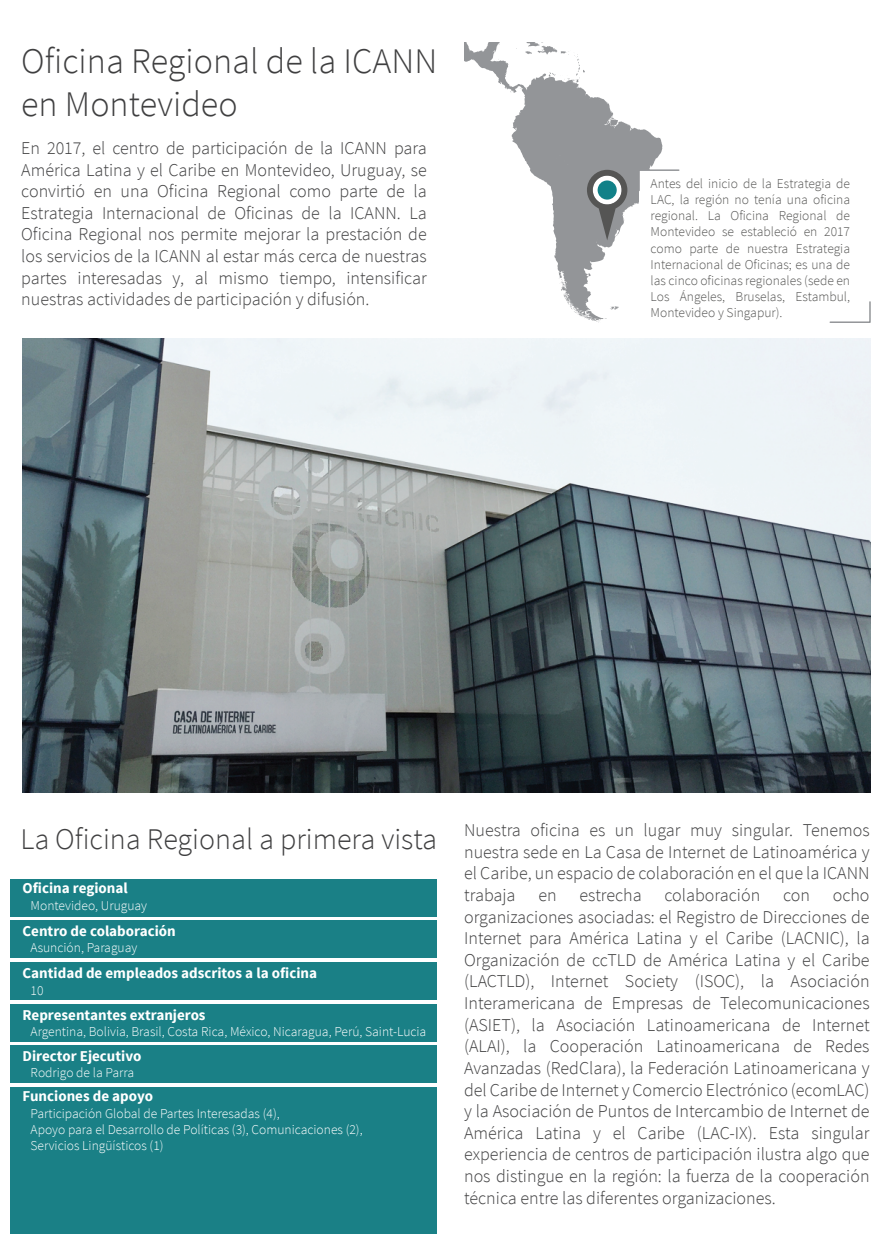
<style>
.page{position:relative;width:893px;height:1234px;background:#fff}
.page>*{position:absolute;margin:0;border:0;box-sizing:border-box;transform-origin:0 0}
.t1{font:300 36px/43.2px "Source Sans Pro";color:#3f3f40}
.t2{font:300 30px "Source Sans Pro";color:#3f3f40}
.t3{font:300 18px/21.6px "Source Sans Pro";color:#3f3f40;text-align:justify}
.t4{font:700 15px "Source Sans Pro";color:#fff}
.t5{font:300 13.5px/16.2px "Source Sans Pro";color:#555554;text-align:justify}
.t6{font:300 13.5px/16.2px "Source Sans Pro";color:#fff}
</style>
<div class="page">
<svg style="left:464px;top:43px;width:198px;height:230px"></svg>
<svg style="left:606px;top:111px;width:12px;height:15px"></svg>
<svg style="left:559px;top:272px;width:60px;height:51px"></svg>
<svg style="left:492px;top:52px;width:7px;height:9px"></svg>
<svg style="left:506px;top:43px;width:79px;height:50px"></svg>
<div style="left:10px;top:878px;width:427px;height:38px;background:#1a8086"></div>
<div style="left:10px;top:920px;width:427px;height:38px;background:#1a8086"></div>
<div style="left:10px;top:961px;width:427px;height:38px;background:#1a8086"></div>
<div style="left:10px;top:1003px;width:427px;height:38px;background:#1a8086"></div>
<div style="left:10px;top:1045px;width:427px;height:37px;background:#1a8086"></div>
<div style="left:10px;top:1086px;width:427px;height:147px;background:#1a8086"></div>
<div style="left:639px;top:170px;width:231px;height:142px;background:#fff"></div>
<svg style="left:829px;top:301px;width:42px;height:22px"></svg>
<svg style="left:587px;top:169px;width:93px;height:71px"></svg>
<img style="left:22px;top:338px;width:849px;height:454px">
<h1 class="t1" style="left:21px;top:39px;width:418px">Oficina Regional de la ICANN en Montevideo</h1>
<p class="t3" style="left:21px;top:137px;width:407px">En 2017, el centro de participación de la ICANN para América Latina y el Caribe en Montevideo, Uruguay, se convirtió en una Oficina Regional como parte de la Estrategia Internacional de Oficinas de la ICANN. La Oficina Regional nos permite mejorar la prestación de los servicios de la ICANN al estar más cerca de nuestras partes interesadas y, al mismo tiempo, intensificar nuestras actividades de participación y difusión.</p>
<p class="t5" style="left:651px;top:175px;width:201px">Antes del inicio de la Estrategia de LAC, la región no tenía una oficina regional. La Oficina Regional de Montevideo se estableció en 2017 como parte de nuestra Estrategia Internacional de Oficinas; es una de las cinco oficinas regionales (sede en Los Ángeles, Bruselas, Estambul, Montevideo y Singapur).</p>
<h2 class="t2" style="left:20px;top:821px;width:418px">La Oficina Regional a primera vista</h2>
<p class="t4" style="left:23px;top:878px;width:107px">Oficina regional</p>
<p class="t6" style="left:31px;top:896px;width:118px">Montevideo, Uruguay</p>
<p class="t4" style="left:23px;top:921px;width:155px">Centro de colaboración</p>
<p class="t6" style="left:31px;top:939px;width:108px">Asunción, Paraguay</p>
<p class="t4" style="left:23px;top:963px;width:296px">Cantidad de empleados adscritos a la oficina</p>
<p class="t6" style="left:31px;top:981px;width:14px">10</p>
<p class="t4" style="left:23px;top:1004px;width:185px">Representantes extranjeros</p>
<p class="t6" style="left:31px;top:1022px;width:397px">Argentina, Bolivia, Brasil, Costa Rica, México, Nicaragua, Perú, Saint-Lucia</p>
<p class="t4" style="left:23px;top:1045px;width:120px">Director Ejecutivo</p>
<p class="t6" style="left:31px;top:1064px;width:105px">Rodrigo de la Parra</p>
<p class="t4" style="left:23px;top:1086px;width:132px">Funciones de apoyo</p>
<p class="t6" style="left:31px;top:1104px;width:334px">Participación Global de Partes Interesadas (4),<br>Apoyo para el Desarrollo de Políticas (3), Comunicaciones (2),<br>Servicios Lingüísticos (1)</p>
<p class="t3" style="left:464px;top:819px;width:407px">Nuestra oficina es un lugar muy singular. Tenemos nuestra sede en La Casa de Internet de Latinoamérica y el Caribe, un espacio de colaboración en el que la ICANN trabaja</p>
<p class="t3" style="left:464px;top:884px;width:407px;text-indent:369px">ocho organizaciones asociadas: el Registro de Direcciones de Internet para América Latina y el Caribe (LACNIC), la Organización de ccTLD de América Latina y el Caribe (LACTLD), Internet Society (ISOC), la Asociación Interamericana de Empresas de Telecomunicaciones (ASIET), la Asociación Latinoamericana de Internet (ALAI), la Cooperación Latinoamericana de Redes Avanzadas (RedClara), la Federación Latinoamericana y del Caribe de Internet y Comercio Electrónico (ecomLAC) y la Asociación de Puntos de Intercambio de Internet de América Latina y el Caribe (LAC-IX). Esta singular experiencia de centros de participación ilustra algo que nos distingue en la región: la fuerza de la cooperación técnica entre las diferentes organizaciones.</p>
<p class="t3" style="left:538px;top:884px;width:20px">en</p>
<p class="t3" style="left:579px;top:884px;width:64px">estrecha</p>
<p class="t3" style="left:664px;top:884px;width:97px">colaboración</p>
<p class="t3" style="left:783px;top:884px;width:28px">con</p>
</div>
